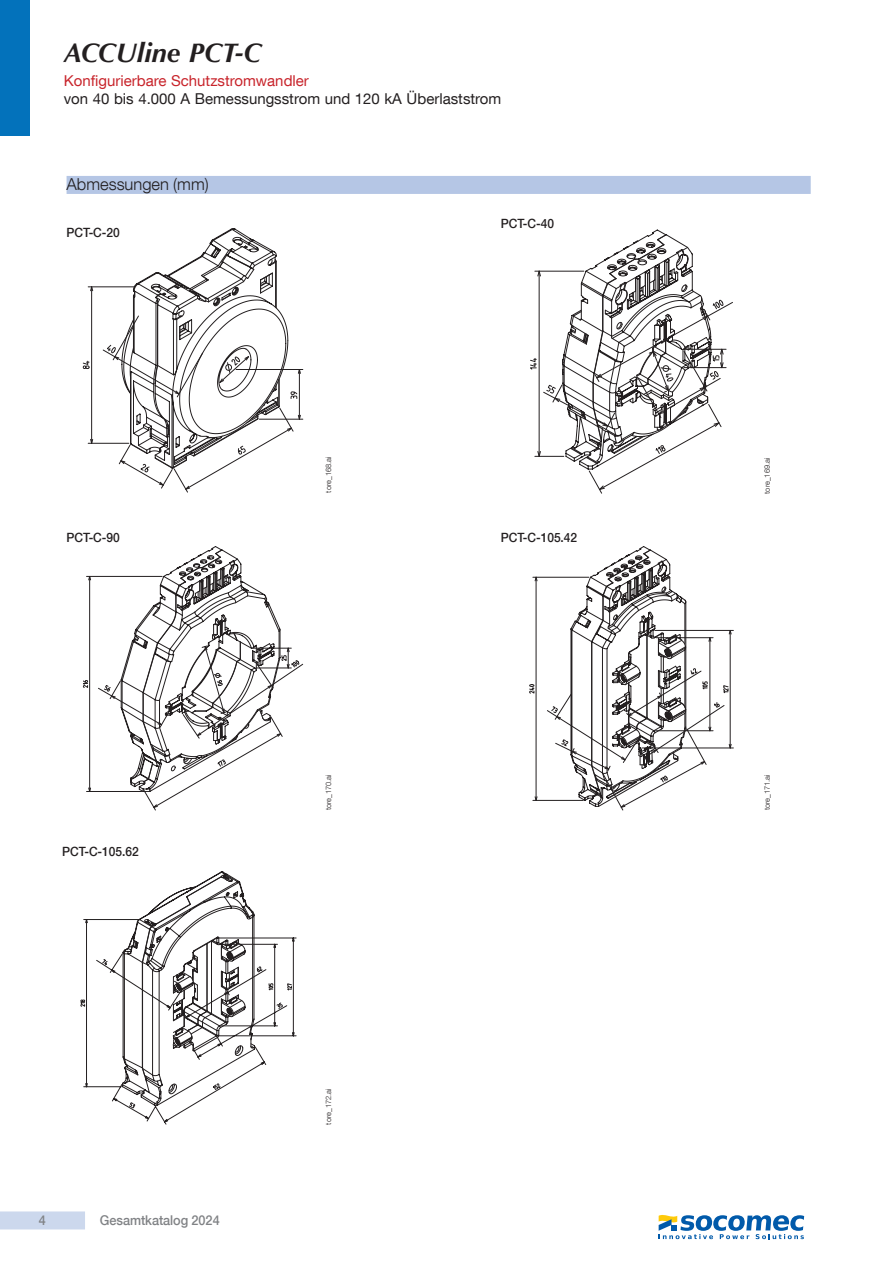
<style>
.page{position:relative;width:893px;height:1263px;background:#fff}
.page>*{position:absolute;margin:0;border:0;box-sizing:border-box;transform-origin:0 0}
.t1{font:italic 700 27px "Optima LT Std";color:#231f20}
.titre_Bandeau{font:300 16.5px "Helvetica Neue LT Com";color:#231f20}
.t2{font:15px "Helvetica Neue LT Com";color:#231f20}
.t3{font:15px "Helvetica Neue LT Com";color:#c8242b}
.t4{font:500 13.5px "Helvetica Neue LT Com";letter-spacing:-.005em;color:#808285;scale:.94 1}
.Texte_medium_8_5{font:500 12.75px "Helvetica Neue LT Com";letter-spacing:-.005em;color:#231f20;scale:.94 1}
.reference{font:300 7.5px "Helvetica Neue LT Com";color:#231f20}
</style>
<div class="page">
<div style="left:0;top:1211px;width:85px;height:18px;background:#ccd8ed"></div>
<div style="left:0;top:0;width:30px;height:136px;background:#0372bb"></div>
<div style="left:67px;top:176px;width:744px;height:18px;background:#b5c6e5"></div>
<hr style="left:91px;top:287px;width:1px;height:156px;background:#231f20">
<hr style="left:88px;top:287px;width:46px;height:1px;background:#231f20">
<hr style="left:88px;top:443px;width:41px;height:1px;background:#231f20">
<hr style="left:259px;top:419px;width:44px;height:1px;background:#231f20">
<hr style="left:236px;top:369px;width:67px;height:1px;background:#231f20">
<svg style="left:103px;top:228px;width:198px;height:264px"></svg>
<svg style="left:83px;top:361px;width:6px;height:8px"></svg>
<hr style="left:89px;top:576px;width:1px;height:215px;background:#231f20">
<hr style="left:87px;top:576px;width:75px;height:1px;background:#231f20">
<hr style="left:87px;top:791px;width:55px;height:1px;background:#231f20">
<svg style="left:83px;top:680px;width:5px;height:8px"></svg>
<svg style="left:98px;top:546px;width:205px;height:264px"></svg>
<hr style="left:536px;top:577px;width:1px;height:223px;background:#231f20">
<hr style="left:533px;top:577px;width:56px;height:1px;background:#231f20">
<hr style="left:533px;top:800px;width:50px;height:1px;background:#231f20">
<hr style="left:655px;top:630px;width:78px;height:1px;background:#231f20">
<hr style="left:642px;top:748px;width:91px;height:1px;background:#231f20">
<svg style="left:529px;top:684px;width:5px;height:9px"></svg>
<svg style="left:547px;top:546px;width:184px;height:264px"></svg>
<svg style="left:530px;top:230px;width:203px;height:263px"></svg>
<svg style="left:80px;top:872px;width:216px;height:252px"></svg>
<svg style="left:659px;top:1215px;width:145px;height:24px"></svg>
<h1 class="t1" style="left:64px;top:37px;width:199px">ACCUline PCT-C</h1>
<h3 class="t3" style="left:64px;top:72px;width:247px">Konfigurierbare Schutzstromwandler</h3>
<h3 class="t2" style="left:64px;top:90px;width:439px">von 40 bis 4.000 A Bemessungsstrom und 120 kA Überlaststrom</h3>
<p class="titre_Bandeau" style="left:67px;top:174px;width:144px">Abmessungen (mm)</p>
<p class="Texte_medium_8_5" style="left:67px;top:225px;width:58px">PCT-C-20</p>
<p class="reference" style="left:324px;top:493px;width:38px;rotate:-90deg">tore_168.ai</p>
<p class="Texte_medium_8_5" style="left:501px;top:216px;width:58px">PCT-C-40</p>
<p class="Texte_medium_8_5" style="left:67px;top:530px;width:58px">PCT-C-90</p>
<p class="Texte_medium_8_5" style="left:501px;top:530px;width:83px">PCT-C-105.42</p>
<p class="reference" style="left:762px;top:494px;width:38px;rotate:-90deg">tore_169.ai</p>
<p class="Texte_medium_8_5" style="left:62px;top:844px;width:83px">PCT-C-105.62</p>
<h3 class="t4" style="left:39px;top:1212px;width:9px">4</h3>
<h3 class="t4" style="left:100px;top:1212px;width:129px">Gesamtkatalog 2024</h3>
<p class="reference" style="left:324px;top:810px;width:38px;rotate:-90deg">tore_170.ai</p>
<p class="reference" style="left:762px;top:810px;width:38px;rotate:-90deg">tore_171.ai</p>
<p class="reference" style="left:324px;top:1125px;width:38px;rotate:-90deg">tore_172.ai</p>
</div>
